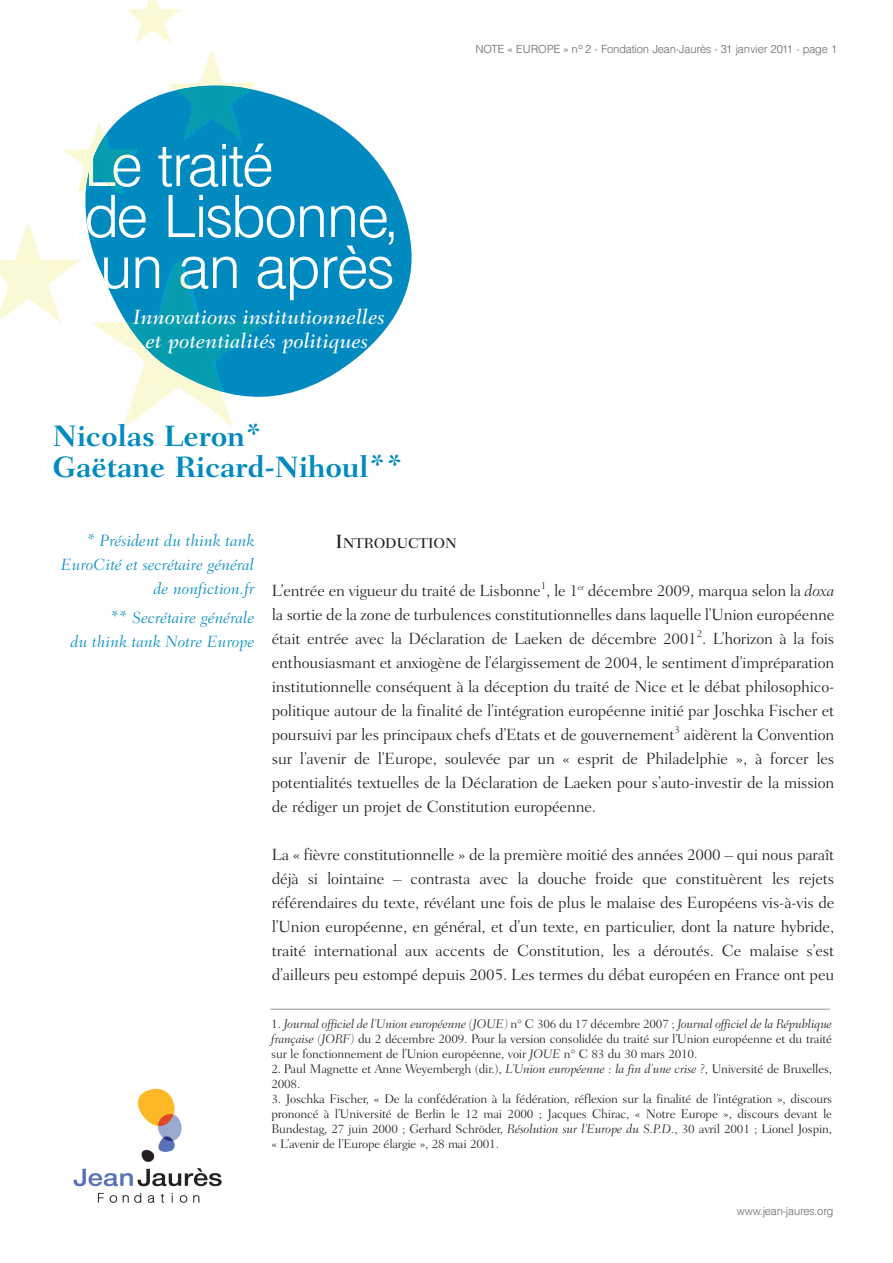
<style>
.page{position:relative;width:893px;height:1263px;background:#fff}
.page>*{position:absolute;margin:0;border:0;box-sizing:border-box;transform-origin:0 0}
.t1{font:300 58.5px/51px "AT Triumvirate";letter-spacing:-.025em;color:#fff}
.t2{font:700 30px/31.5px "Fairfield LH";letter-spacing:-.01em;color:#008ac0}
.t3{font:italic 500 21px/24px "Fairfield LH";color:#fff;text-align:center}
.t4{font:300 16.5px/24px "Fairfield LH";letter-spacing:-.01em;color:#231f20;text-align:justify}
.t5{font:italic 300 16.5px/24px "Fairfield LH";color:#008ac0;text-align:right}
.t6{font:500 14.7px "Fairfield LH";color:#231f20}
.t7{font:300 12.75px/15px "Fairfield LH";letter-spacing:-.015em;color:#231f20;text-align:justify}
.t8{font:300 11.25px "AT Triumvirate";letter-spacing:-.01em;color:#6c6d70}
.t9{font:300 10.5px "Fairfield LH";color:#231f20}
.s1{font-size:19.5px}
.s2{font-style:italic}
</style>
<div class="page">
<svg style="left:258px;top:92px;width:154px;height:305px;fill:#008ac0"></svg>
<img style="left:73px;top:1088px;width:149px;height:115px">
<img style="left:0;top:0;width:258px;height:428px">
<img style="left:86px;top:84px;width:179px;height:308px">
<img style="left:89px;top:144px;width:45px;height:43px">
<img style="left:180px;top:261px;width:13px;height:28px">
<hr style="left:270px;top:1009px;width:560px;height:1px;background:#939598">
<h1 class="t1" style="left:83px;top:146px;width:318px">Le traité<br>de Lisbonne, un an après</h1>
<p class="t3" style="left:133px;top:307px;width:253px">Innovations institutionnelles et potentialités politiques</p>
<h2 class="t2" style="left:53px;top:422px;width:353px">Nicolas Leron*<br>Gaëtane Ricard-Nihoul**</h2>
<p class="t8" style="left:475px;top:45px;width:363px">NOTE « EUROPE » n°2 - Fondation Jean-Jaurès - 31 janvier 2011 - page 1</p>
<p class="t5" style="left:61px;top:530px;width:195px">* Président du think tank<br>EuroCité et secrétaire général de nonfiction.fr</p>
<p class="t5" style="left:71px;top:607px;width:185px">** Secrétaire générale<br>du think tank Notre Europe</p>
<p class="t6" style="left:336px;top:537px;width:123px"><span class="s1">I</span>NTRODUCTION</p>
<p class="t4" style="left:272px;top:580px;width:564px">L’entrée en vigueur du traité de Lisbonne , le 1<sup>er</sup> décembre 2009, marqua selon la <span class="s2">doxa</span></p>
<p class="t9" style="left:541px;top:581px;width:7px">1</p>
<p class="t4" style="left:272px;top:604px;width:564px">la sortie de la zone de turbulences constitutionnelles dans laquelle l’Union européenne était entrée avec la Déclaration de Laeken de décembre 2001 . L’horizon à la fois</p>
<p class="t9" style="left:697px;top:629px;width:7px">2</p>
<p class="t4" style="left:272px;top:652px;width:564px">enthousiasmant et anxiogène de l’élargissement de 2004, le sentiment d’impréparation institutionnelle conséquent à la déception du traité de Nice et le débat philosophico&shy;politique autour de la finalité de l’intégration européenne initié par Joschka Fischer et poursuivi par les principaux chefs d’Etats et de gouvernement</p>
<p class="t9" style="left:674px;top:725px;width:7px">3</p>
<p class="t4" style="left:272px;top:724px;width:564px;text-indent:412px">aidèrent la Convention sur l’avenir de l’Europe, soulevée par un « esprit de Philadelphie », à forcer les potentialités textuelles de la Déclaration de Laeken pour s’auto-investir de la mission de rédiger un projet de Constitution européenne.</p>
<p class="t4" style="left:272px;top:844px;width:564px">La « fièvre constitutionnelle » de la première moitié des années 2000 – qui nous paraît déjà si lointaine – contrasta avec la douche froide que constituèrent les rejets référendaires du texte, révélant une fois de plus le malaise des Européens vis-à-vis de l’Union européenne, en général, et d’un texte, en particulier, dont la nature hybride, traité international aux accents de Constitution, les a déroutés. Ce malaise s’est d’ailleurs peu estompé depuis 2005. Les termes du débat européen en France ont peu</p>
<p class="t7" style="left:271px;top:1018px;width:562px">1. <span class="s2">Journal officiel de l’Union européenne (JOUE)</span> n° C 306 du 17 décembre 2007 ; <span class="s2">Journal officiel de la République française (JORF)</span> du 2 décembre 2009. Pour la version consolidée du traité sur l’Union européenne et du traité sur le fonctionnement de l’Union européenne, voir <span class="s2">JOUE</span> n° C 83 du 30 mars 2010.</p>
<p class="t7" style="left:271px;top:1063px;width:562px">2. Paul Magnette et Anne Weyembergh (dir.), <span class="s2">L’Union européenne : la fin d’une crise ?</span>, Université de Bruxelles,<br>2008.</p>
<p class="t7" style="left:271px;top:1093px;width:562px">3. Joschka Fischer, « De la confédération à la fédération, réflexion sur la finalité de l’intégration », discours prononcé à l’Université de Berlin le 12 mai 2000 ; Jacques Chirac, « Notre Europe », discours devant le Bundestag, 27 juin 2000 ; Gerhard Schröder, <span class="s2">Résolution sur l’Europe du S.P.D.</span>, 30 avril 2001 ; Lionel Jospin, « L’avenir de l’Europe élargie », 28 mai 2001.</p>
<p class="t8" style="left:737px;top:1206px;width:98px">www.jean-jaures.org</p>
</div>
